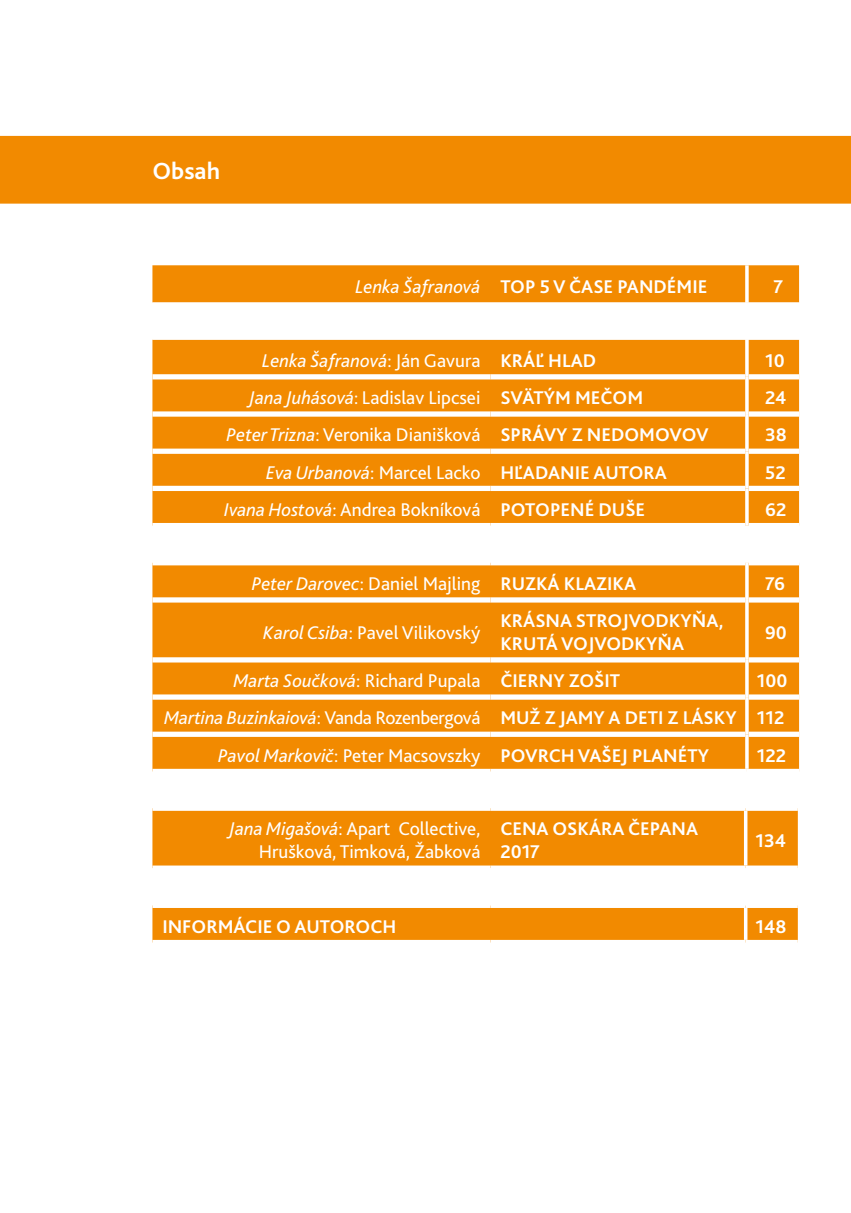
<style>
.page{position:relative;width:851px;height:1213px;background:#fff}
.page>*{position:absolute;margin:0;border:0;box-sizing:border-box;transform-origin:0 0}
.t1{font:700 24.5px "Bliss 2";color:#fff}
.t2{font:19.25px/22.8px "Bliss 2";color:#fff;text-align:right}
.t3{font:700 19.25px/22.8px "Bliss 2";color:#fff}
.t4{font:italic 19.25px "Bliss 2";color:#fff}
.s1{font-weight:400;font-style:italic}
.s2{font-style:normal}
.s3{font-weight:700;font-style:normal}
.s4{font-style:italic}
.s5{font-weight:700}
.s6{font-weight:400}
</style>
<div class="page">
<div style="left:0;top:135px;width:850px;height:69px;background:#f28a00"></div>
<svg style="left:152px;top:265px;width:646px;height:503px;background:#f39416"></svg>
<svg style="left:152px;top:302px;width:646px;height:38px"></svg>
<div style="left:152px;top:374px;width:338px;height:5px;background:#fff"></div>
<div style="left:490px;top:374px;width:255px;height:5px;background:#fff"></div>
<div style="left:748px;top:374px;width:50px;height:5px;background:#fff"></div>
<div style="left:152px;top:411px;width:338px;height:5px;background:#fff"></div>
<div style="left:490px;top:411px;width:255px;height:5px;background:#fff"></div>
<div style="left:748px;top:411px;width:50px;height:5px;background:#fff"></div>
<div style="left:152px;top:448px;width:338px;height:6px;background:#fff"></div>
<div style="left:490px;top:448px;width:255px;height:6px;background:#fff"></div>
<div style="left:748px;top:448px;width:50px;height:6px;background:#fff"></div>
<div style="left:152px;top:486px;width:338px;height:5px;background:#fff"></div>
<div style="left:490px;top:486px;width:255px;height:5px;background:#fff"></div>
<div style="left:748px;top:486px;width:50px;height:5px;background:#fff"></div>
<div style="left:152px;top:523px;width:338px;height:5px;background:#fff"></div>
<div style="left:490px;top:523px;width:255px;height:5px;background:#fff"></div>
<div style="left:748px;top:523px;width:50px;height:5px;background:#fff"></div>
<div style="left:152px;top:560px;width:338px;height:5px;background:#fff"></div>
<div style="left:490px;top:560px;width:255px;height:5px;background:#fff"></div>
<div style="left:748px;top:560px;width:50px;height:5px;background:#fff"></div>
<div style="left:152px;top:597px;width:338px;height:5px;background:#fff"></div>
<div style="left:490px;top:597px;width:255px;height:5px;background:#fff"></div>
<div style="left:748px;top:597px;width:50px;height:5px;background:#fff"></div>
<div style="left:152px;top:657px;width:338px;height:5px;background:#fff"></div>
<div style="left:490px;top:657px;width:255px;height:5px;background:#fff"></div>
<div style="left:748px;top:657px;width:50px;height:5px;background:#fff"></div>
<div style="left:152px;top:694px;width:338px;height:5px;background:#fff"></div>
<div style="left:490px;top:694px;width:255px;height:5px;background:#fff"></div>
<div style="left:748px;top:694px;width:50px;height:5px;background:#fff"></div>
<div style="left:152px;top:731px;width:338px;height:6px;background:#fff"></div>
<div style="left:490px;top:731px;width:255px;height:6px;background:#fff"></div>
<div style="left:748px;top:731px;width:50px;height:6px;background:#fff"></div>
<hr style="left:745px;top:265px;width:3px;height:37px;background:#fff">
<hr style="left:745px;top:302px;width:3px;height:38px;background:#fff">
<hr style="left:745px;top:340px;width:3px;height:37px;background:#fff">
<hr style="left:745px;top:377px;width:3px;height:37px;background:#fff">
<hr style="left:745px;top:414px;width:3px;height:37px;background:#fff">
<hr style="left:745px;top:451px;width:3px;height:37px;background:#fff">
<hr style="left:745px;top:488px;width:3px;height:37px;background:#fff">
<hr style="left:745px;top:525px;width:3px;height:38px;background:#fff">
<hr style="left:745px;top:563px;width:3px;height:37px;background:#fff">
<hr style="left:745px;top:600px;width:3px;height:60px;background:#fff">
<hr style="left:745px;top:660px;width:3px;height:37px;background:#fff">
<hr style="left:745px;top:697px;width:3px;height:37px;background:#fff">
<hr style="left:745px;top:734px;width:3px;height:34px;background:#fff">
<div style="left:152px;top:810px;width:645px;height:129px;background:#f28a00"></div>
<svg style="left:152px;top:870px;width:645px;height:32px"></svg>
<svg style="left:743px;top:810px;width:4px;height:55px"></svg>
<hr style="left:743px;top:870px;width:4px;height:32px;background:#fff">
<svg style="left:743px;top:908px;width:4px;height:31px"></svg>
<div style="left:152px;top:865px;width:338px;height:5px;background:#fff"></div>
<div style="left:490px;top:865px;width:255px;height:5px;background:#fff"></div>
<div style="left:745px;top:865px;width:52px;height:5px;background:#fff"></div>
<div style="left:152px;top:902px;width:338px;height:6px;background:#fff"></div>
<div style="left:490px;top:902px;width:255px;height:6px;background:#fff"></div>
<div style="left:745px;top:902px;width:52px;height:6px;background:#fff"></div>
<p class="t1" style="left:152px;top:156px;width:69px">Obsah</p>
<p class="t3" style="left:355px;top:274px;width:353px"><span class="s1">Lenka Šafranová</span> TOP 5 V ČASE PANDÉMIE</p>
<p class="t3" style="left:773px;top:274px;width:11px">7</p>
<p class="t4" style="left:262px;top:348px;width:335px">Lenka Šafranová<span class="s2">: Ján Gavura</span> <span class="s3">KRÁĽ HLAD</span></p>
<p class="t3" style="left:765px;top:349px;width:21px">10</p>
<p class="t2" style="left:249px;top:386px;width:395px"><span class="s4">Jana Juhásová</span>: Ladislav Lipcsei <span class="s5">SVÄTÝM MEČOM</span></p>
<p class="t3" style="left:765px;top:386px;width:23px">24</p>
<p class="t2" style="left:226px;top:423px;width:483px"><span class="s4">Peter Trizna</span>: Veronika Dianišková <span class="s5">SPRÁVY Z NEDOMOVOV</span></p>
<p class="t3" style="left:765px;top:423px;width:23px">38</p>
<p class="t3" style="left:266px;top:460px;width:402px"><span class="s1">Eva Urbanová</span><span class="s6">: Marcel Lacko</span> HĽADANIE AUTORA</p>
<p class="t3" style="left:765px;top:460px;width:22px">52</p>
<p class="t2" style="left:224px;top:497px;width:422px"><span class="s4">Ivana Hostová</span>: Andrea Bokníková <span class="s5">POTOPENÉ DUŠE</span></p>
<p class="t3" style="left:765px;top:497px;width:23px">62</p>
<p class="t2" style="left:252px;top:572px;width:386px"><span class="s4">Peter Darovec</span>: Daniel Majling <span class="s5">RUZKÁ KLAZIKA</span></p>
<p class="t3" style="left:765px;top:572px;width:21px">76</p>
<p class="t2" style="left:263px;top:620px;width:219px"><span class="s4">Karol Csiba</span>: Pavel Vilikovský</p>
<p class="t3" style="left:500px;top:609px;width:224px">KRÁSNA STROJVODKYŇA,<br>KRUTÁ VOJVODKYŇA</p>
<p class="t3" style="left:765px;top:620px;width:23px">90</p>
<p class="t2" style="left:233px;top:669px;width:388px"><span class="s4">Marta Součková</span>: Richard Pupala <span class="s5">ČIERNY ZOŠIT</span></p>
<p class="t3" style="left:756px;top:669px;width:32px">100</p>
<p class="t3" style="left:164px;top:706px;width:621px"><span class="s1">Martina Buzinkaiová</span><span class="s6">: Vanda Rozenbergová</span> MUŽ Z JAMY A DETI Z LÁSKY 112</p>
<p class="t3" style="left:218px;top:743px;width:492px"><span class="s1">Pavol Markovič</span><span class="s6">: Peter Macsovszky</span> POVRCH VAŠEJ PLANÉTY</p>
<p class="t3" style="left:756px;top:743px;width:31px">122</p>
<p class="t2" style="left:229px;top:817px;width:253px"><span class="s4">Jana Migašová</span>: Apart Collective,<br>Hrušková, Timková, Žabková</p>
<p class="t3" style="left:500px;top:817px;width:199px">CENA OSKÁRA ČEPANA<br>2017</p>
<p class="t3" style="left:755px;top:828px;width:32px">134</p>
<p class="t3" style="left:162px;top:914px;width:235px">INFORMÁCIE O AUTOROCH</p>
<p class="t3" style="left:755px;top:914px;width:32px">148</p>
</div>
